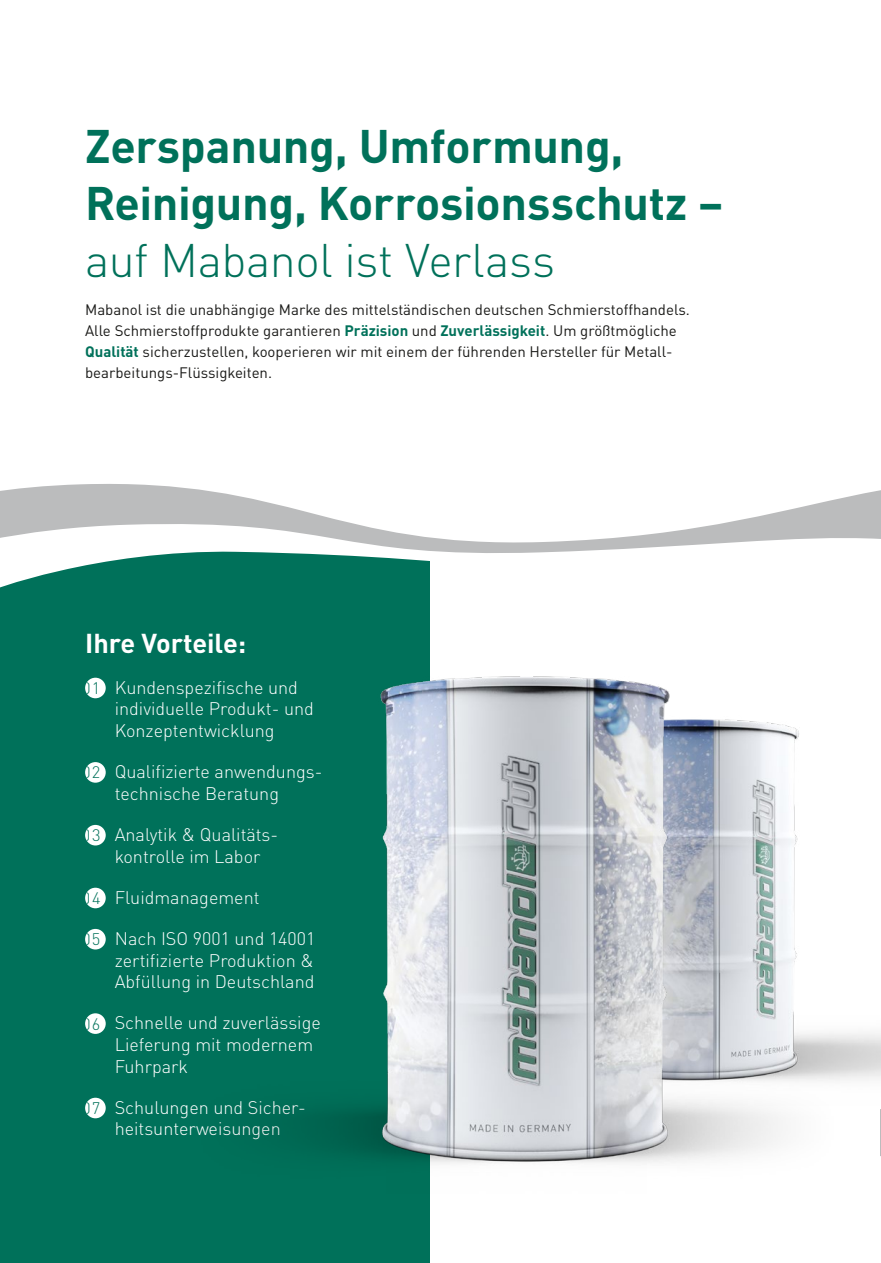
<style>
.page{position:relative;width:881px;height:1263px;background:#fff}
.page>*{position:absolute;margin:0;border:0;box-sizing:border-box;transform-origin:0 0}
.t1{font:700 46.5px/57px "DIN Pro";letter-spacing:-.01em;color:#00715a}
.t2{font:300 46.5px "DIN Pro";letter-spacing:-.01em;color:#00715a}
.t3{font:700 27px "DIN Pro";color:#fff}
.t4{font:300 18px/21.6px "DIN Pro";color:#fff}
.t5{font:15px/21px "DIN Pro";color:#1a1a18}
.s1{font-weight:700;color:#00715a}
.s2{font-size:16.5px;color:#00715a}
</style>
<div class="page">
<svg style="left:880px;top:1075px;width:1px;height:81px"></svg>
<div style="left:0;top:539px;width:429px;height:724px;background:#00715a"></div>
<svg style="left:0;top:559px;width:430px;height:33px"></svg>
<svg style="left:0;top:484px;width:880px;height:75px"></svg>
<div style="left:85px;top:678px;width:21px;height:20px;background:#fff;border-radius:50%"></div>
<div style="left:85px;top:762px;width:21px;height:21px;background:#fff;border-radius:50%"></div>
<div style="left:85px;top:825px;width:21px;height:20px;background:#fff;border-radius:50%"></div>
<div style="left:85px;top:888px;width:21px;height:20px;background:#fff;border-radius:50%"></div>
<div style="left:85px;top:929px;width:21px;height:20px;background:#fff;border-radius:50%"></div>
<div style="left:85px;top:1013px;width:21px;height:21px;background:#fff;border-radius:50%"></div>
<div style="left:85px;top:1098px;width:21px;height:20px;background:#fff;border-radius:50%"></div>
<img style="left:300px;top:602px;width:535px;height:608px">
<h1 class="t1" style="left:85px;top:112px;width:639px">Zerspanung, Umformung,<br>Reinigung, Korrosionsschutz –</h1>
<h1 class="t2" style="left:85px;top:224px;width:471px">auf Mabanol ist Verlass</h1>
<p class="t5" style="left:85px;top:298px;width:606px">Mabanol ist die unabhängige Marke des mittelständischen deutschen Schmierstoffhandels.<br>Alle Schmierstoffprodukte garantieren <span class="s1">Präzision</span> und <span class="s1">Zuverlässigkeit</span>. Um größtmögliche <span class="s1">Qualität</span> sicherzustellen, kooperieren wir mit einem der führenden Hersteller für Metall&shy;bearbeitungs-Flüssigkeiten.</p>
<h2 class="t3" style="left:85px;top:620px;width:163px">Ihre Vorteile:</h2>
<p class="t4" style="left:115px;top:675px;width:200px;text-indent:-32px"><span class="s2">01</span> Kundenspezifische und individuelle Produkt- und<br>Konzeptentwicklung</p>
<p class="t4" style="left:82px;top:759px;width:242px;text-align:center"><span class="s2">02</span> Qualifizierte anwendungs&shy;technische Beratung</p>
<p class="t4" style="left:115px;top:822px;width:162px;text-indent:-33px"><span class="s2">03</span> Analytik &amp; Qualitäts&shy;kontrolle im Labor</p>
<p class="t4" style="left:82px;top:885px;width:179px"><span class="s2">04</span> Fluidmanagement</p>
<p class="t4" style="left:115px;top:926px;width:202px;text-align:justify;text-indent:-33px"><span class="s2">05</span> Nach ISO 9001 und 14001 zertifizierte Produktion &amp; Abfüllung in Deutschland</p>
<p class="t4" style="left:115px;top:1010px;width:207px;text-indent:-33px"><span class="s2">06</span> Schnelle und zuverlässige<br>Lieferung mit modernem<br>Fuhrpark</p>
<p class="t4" style="left:82px;top:1095px;width:225px;text-align:center"><span class="s2">07</span> Schulungen und Sicher&shy;heitsunterweisungen</p>
</div>
